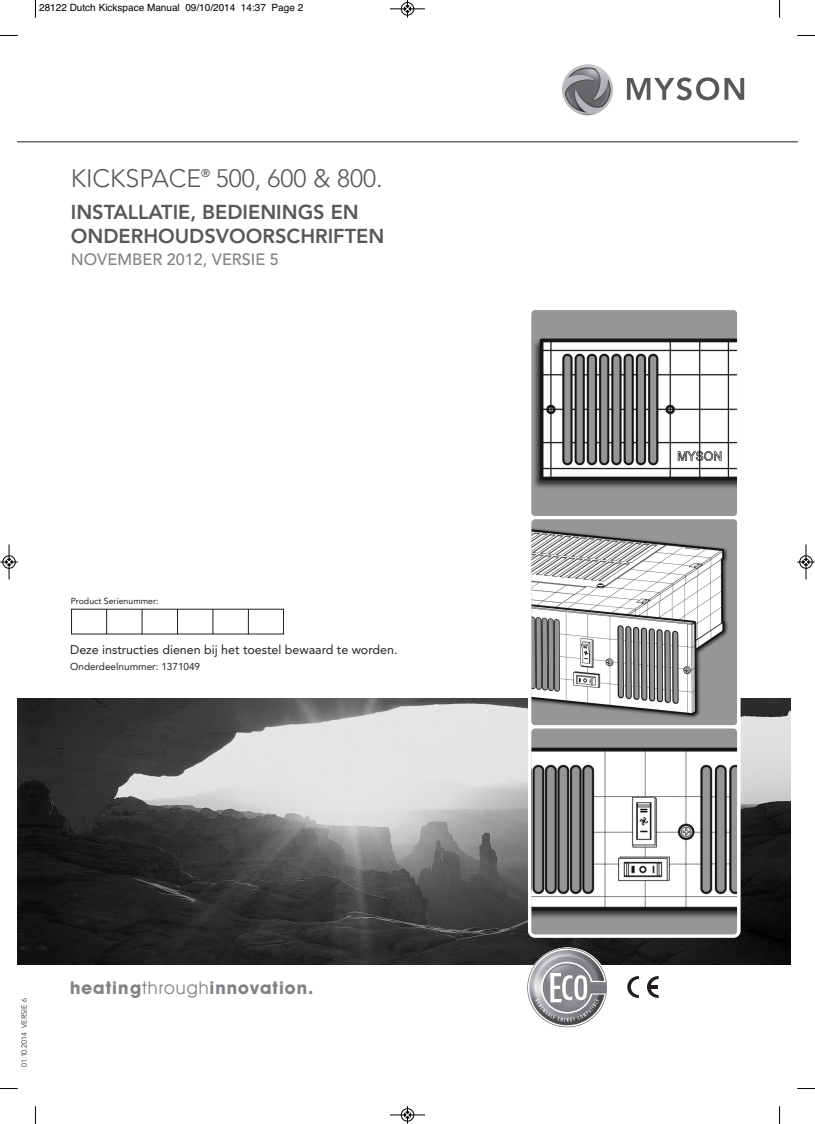
<style>
.page{position:relative;width:815px;height:1124px;background:#fff}
.page>*{position:absolute;margin:0;border:0;box-sizing:border-box;transform-origin:0 0}
.t1{font:300 25px "Avenir";color:#57585a}
.t2{font:800 20px/24px "Avenir";color:#57585a}
.t3{font:700 17.62px "Avant Garde IT Cby BT";letter-spacing:.06em;color:#808285}
.t4{font:500 16.25px "Avenir";color:#808285}
.t5{font:12.5px "Avenir";color:#231f20}
.t6{font:500 11.25px "Avenir";color:#57585a}
.t7{font:10px "Helvetica";color:#000}
.t8{font:10px "Avenir";color:#231f20}
.t9{font:8.75px "Avenir";color:#231f20}
.t10{font:300 7.5px "Avenir";color:#231f20}
.s1{font-weight:400}
</style>
<div class="page">
<svg style="left:627px;top:77px;width:117px;height:23px"></svg>
<img style="left:562px;top:64px;width:51px;height:51px;border-radius:50%">
<img style="left:35px;top:698px;width:755px;height:266px">
<svg style="left:18px;top:698px;width:17px;height:266px;background:#181818"></svg>
<hr style="left:18px;top:141px;width:779px;height:1px;background:#231f20">
<div style="left:528px;top:306px;width:213px;height:631px;background:#fff;border-radius:7px"></div>
<img style="left:531px;top:519px;width:206px;height:206px;border-radius:4px">
<img style="left:531px;top:728px;width:206px;height:206px;border-radius:4px">
<img style="left:531px;top:310px;width:206px;height:206px;border-radius:4px">
<img style="left:527px;top:947px;width:81px;height:80px">
<svg style="left:106px;top:609px;width:1px;height:25px"></svg>
<svg style="left:142px;top:609px;width:1px;height:25px"></svg>
<svg style="left:177px;top:609px;width:1px;height:25px"></svg>
<svg style="left:213px;top:609px;width:1px;height:25px"></svg>
<svg style="left:248px;top:609px;width:1px;height:25px"></svg>
<svg style="left:627px;top:976px;width:12px;height:21px"></svg>
<svg style="left:647px;top:976px;width:12px;height:21px"></svg>
<svg style="left:35px;top:0;width:1px;height:18px"></svg>
<svg style="left:0;top:35px;width:18px;height:1px"></svg>
<svg style="left:779px;top:0;width:1px;height:18px"></svg>
<svg style="left:797px;top:35px;width:18px;height:1px"></svg>
<svg style="left:35px;top:1106px;width:1px;height:17px"></svg>
<svg style="left:0;top:1088px;width:18px;height:1px"></svg>
<svg style="left:779px;top:1106px;width:1px;height:17px"></svg>
<svg style="left:797px;top:1088px;width:18px;height:1px"></svg>
<div style="left:401px;top:2px;width:13px;height:14px;border:1px solid #fff;border-radius:50%"></div>
<hr style="left:390px;top:9px;width:35px;height:1px;background:#000">
<div style="left:401px;top:2px;width:13px;height:13px;border:1px solid #000;border-radius:50%"></div>
<svg style="left:404px;top:0;width:7px;height:18px"></svg>
<hr style="left:390px;top:1114px;width:35px;height:1px;background:#000">
<div style="left:401px;top:1108px;width:13px;height:13px;border:1px solid #000;border-radius:50%"></div>
<svg style="left:404px;top:1106px;width:7px;height:17px"></svg>
<div style="left:2px;top:555px;width:14px;height:13px;border:1px solid #fff;border-radius:50%"></div>
<hr style="left:9px;top:544px;width:1px;height:35px;background:#000">
<div style="left:3px;top:555px;width:12px;height:13px;border:1px solid #000;border-radius:50%"></div>
<svg style="left:0;top:558px;width:18px;height:7px"></svg>
<div style="left:799px;top:555px;width:14px;height:13px;border:1px solid #fff;border-radius:50%"></div>
<hr style="left:806px;top:544px;width:1px;height:35px;background:#000">
<div style="left:800px;top:555px;width:12px;height:13px;border:1px solid #000;border-radius:50%"></div>
<svg style="left:797px;top:558px;width:18px;height:7px"></svg>
<p class="t7" style="left:39px;top:2px;width:266px">28122 Dutch Kickspace Manual 09/10/2014 14:37 Page 2</p>
<h1 class="t1" style="left:71px;top:168px;width:132px">KICKSPACE</h1>
<p class="t6" style="left:201px;top:168px;width:10px">®</p>
<h1 class="t1" style="left:216px;top:168px;width:168px">500, 600 &amp; 800.</h1>
<h2 class="t2" style="left:71px;top:201px;width:315px">INSTALLATIE, BEDIENINGS EN<br>ONDERHOUDSVOORSCHRIFTEN</h2>
<h3 class="t4" style="left:71px;top:253px;width:210px">NOVEMBER 2012, VERSIE 5</h3>
<p class="t9" style="left:71px;top:597px;width:89px">Product Serienummer:</p>
<p class="t5" style="left:70px;top:644px;width:329px">Deze instructies dienen bij het toestel bewaard te worden.</p>
<p class="t8" style="left:70px;top:662px;width:132px">Onderdeelnummer: 1371049</p>
<p class="t10" style="left:21px;top:1066px;width:70px;rotate:-90deg">01.10.2014 VERSIE 6</p>
<h3 class="t3" style="left:70px;top:980px;width:245px">heating<span class="s1">through</span>innovation.</h3>
</div>
